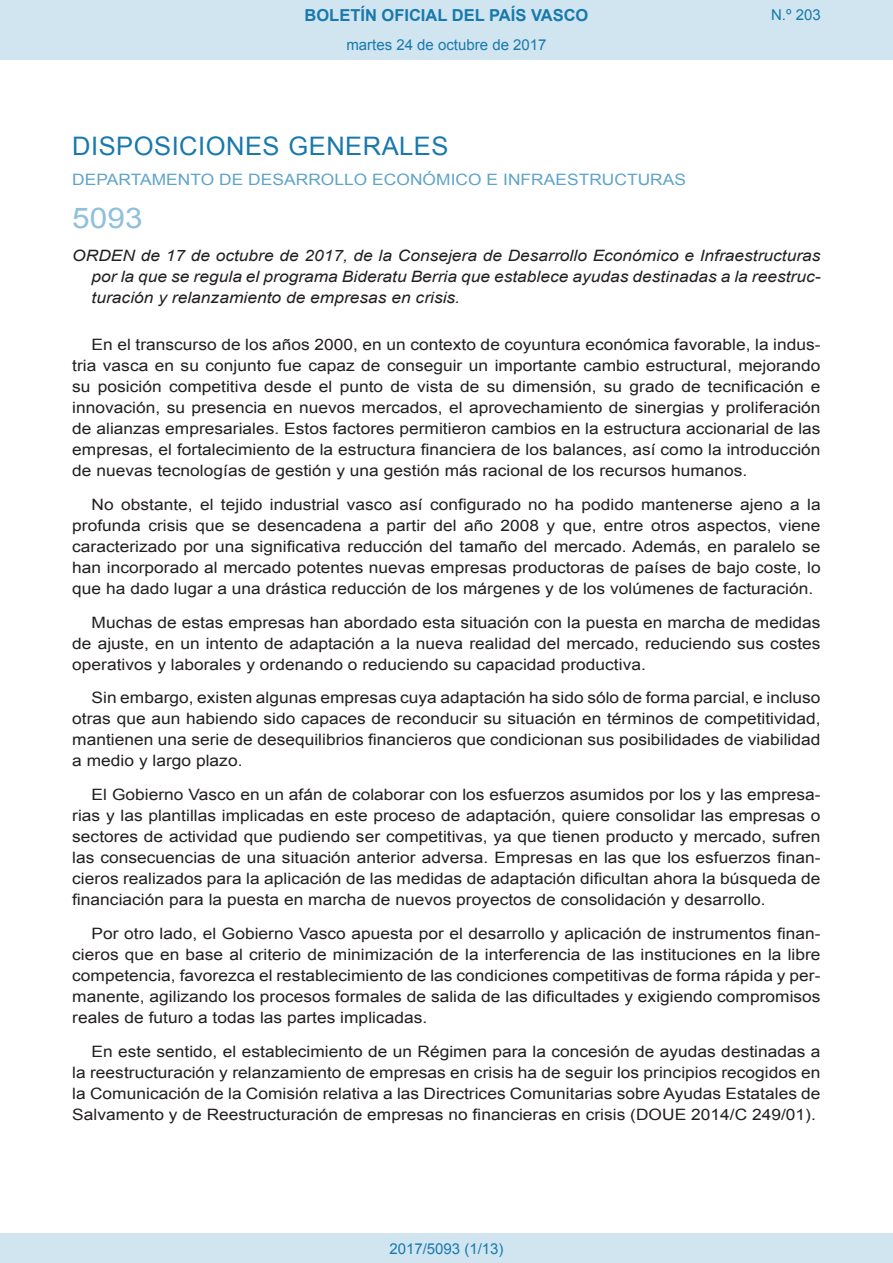
<style>
.page{position:relative;width:893px;height:1263px;background:#fff}
.page>*{position:absolute;margin:0;border:0;box-sizing:border-box;transform-origin:0 0}
.BOPVOrden{font:28.5px "Arial";color:#90c0db;scale:1.11 1}
.BOPVSeccion{font:25.5px "Arial";letter-spacing:.02em;color:#1879ad}
.t1{font:700 16.5px "Arial";color:#1879ad}
.BOPVDetalle{font:15.6px/21px "Arial";color:#231f20;text-align:justify;scale:1.11 1}
.BOPVTitulo{font:italic 15.6px/21px "Arial";color:#231f20;text-align:justify;scale:1.11 1}
.BOPVOrganismo{font:15.6px "Arial";letter-spacing:.005em;color:#5ea4ca;scale:1.11 1}
.Paginacion_Centro{font:15px "Arial";color:#1879ad}
</style>
<div class="page">
<div style="left:0;top:0;width:893px;height:60px;background:#d0e5f0"></div>
<div style="left:0;top:1233px;width:893px;height:30px;background:#d0e5f0"></div>
<p class="t1" style="left:305px;top:4px;width:285px">BOLETÍN OFICIAL DEL PAÍS VASCO</p>
<p class="Paginacion_Centro" style="left:346px;top:35px;width:202px">martes 24 de octubre de 2017</p>
<p class="Paginacion_Centro" style="left:771px;top:5px;width:51px">N.º 203</p>
<p class="BOPVSeccion" style="left:72px;top:129px;width:378px">DISPOSICIONES GENERALES</p>
<p class="BOPVOrganismo" style="left:72px;top:169px;width:554px">DEPARTAMENTO DE DESARROLLO ECONÓMICO E INFRAESTRUCTURAS</p>
<p class="BOPVOrden" style="left:72px;top:199px;width:65px">5093</p>
<p class="BOPVTitulo" style="left:92px;top:246px;width:658px;text-indent:-19px">ORDEN de 17 de octubre de 2017, de la Consejera de Desarrollo Económico e Infraestructuras por la que se regula el programa Bideratu Berria que establece ayudas destinadas a la reestruc&shy;turación y relanzamiento de empresas en crisis.</p>
<p class="BOPVDetalle" style="left:72px;top:334px;width:676px;text-indent:19px">En el transcurso de los años 2000, en un contexto de coyuntura económica favorable, la indus&shy;tria vasca en su conjunto fue capaz de conseguir un importante cambio estructural, mejorando su posición competitiva desde el punto de vista de su dimensión, su grado de tecnificación e innovación, su presencia en nuevos mercados, el aprovechamiento de sinergias y proliferación de alianzas empresariales. Estos factores permitieron cambios en la estructura accionarial de las empresas, el fortalecimiento de la estructura financiera de los balances, así como la introducción de nuevas tecnologías de gestión y una gestión más racional de los recursos humanos.</p>
<p class="BOPVDetalle" style="left:72px;top:494px;width:676px;text-indent:19px">No obstante, el tejido industrial vasco así configurado no ha podido mantenerse ajeno a la profunda crisis que se desencadena a partir del año 2008 y que, entre otros aspectos, viene caracterizado por una significativa reducción del tamaño del mercado. Además, en paralelo se han incorporado al mercado potentes nuevas empresas productoras de países de bajo coste, lo que ha dado lugar a una drástica reducción de los márgenes y de los volúmenes de facturación.</p>
<p class="BOPVDetalle" style="left:72px;top:612px;width:676px;text-indent:19px">Muchas de estas empresas han abordado esta situación con la puesta en marcha de medidas de ajuste, en un intento de adaptación a la nueva realidad del mercado, reduciendo sus costes operativos y laborales y ordenando o reduciendo su capacidad productiva.</p>
<p class="BOPVDetalle" style="left:72px;top:687px;width:676px;text-indent:19px">Sin embargo, existen algunas empresas cuya adaptación ha sido sólo de forma parcial, e incluso otras que aun habiendo sido capaces de reconducir su situación en términos de competitividad, mantienen una serie de desequilibrios financieros que condicionan sus posibilidades de viabilidad a medio y largo plazo.</p>
<p class="BOPVDetalle" style="left:72px;top:784px;width:676px;text-indent:19px">El Gobierno Vasco en un afán de colaborar con los esfuerzos asumidos por los y las empresa&shy;rias y las plantillas implicadas en este proceso de adaptación, quiere consolidar las empresas o sectores de actividad que pudiendo ser competitivas, ya que tienen producto y mercado, sufren las consecuencias de una situación anterior adversa. Empresas en las que los esfuerzos finan&shy;cieros realizados para la aplicación de las medidas de adaptación dificultan ahora la búsqueda de financiación para la puesta en marcha de nuevos proyectos de consolidación y desarrollo.</p>
<p class="BOPVDetalle" style="left:72px;top:923px;width:676px;text-indent:19px">Por otro lado, el Gobierno Vasco apuesta por el desarrollo y aplicación de instrumentos finan&shy;cieros que en base al criterio de minimización de la interferencia de las instituciones en la libre competencia, favorezca el restablecimiento de las condiciones competitivas de forma rápida y per&shy;manente, agilizando los procesos formales de salida de las dificultades y exigiendo compromisos reales de futuro a todas las partes implicadas.</p>
<p class="BOPVDetalle" style="left:72px;top:1041px;width:676px;text-indent:19px">En este sentido, el establecimiento de un Régimen para la concesión de ayudas destinadas a la reestructuración y relanzamiento de empresas en crisis ha de seguir los principios recogidos en la Comunicación de la Comisión relativa a las Directrices Comunitarias sobre Ayudas Estatales de Salvamento y de Reestructuración de empresas no financieras en crisis (DOUE 2014/C 249/01).</p>
<p class="Paginacion_Centro" style="left:389px;top:1238px;width:116px">2017/5093 (1/13)</p>
</div>
